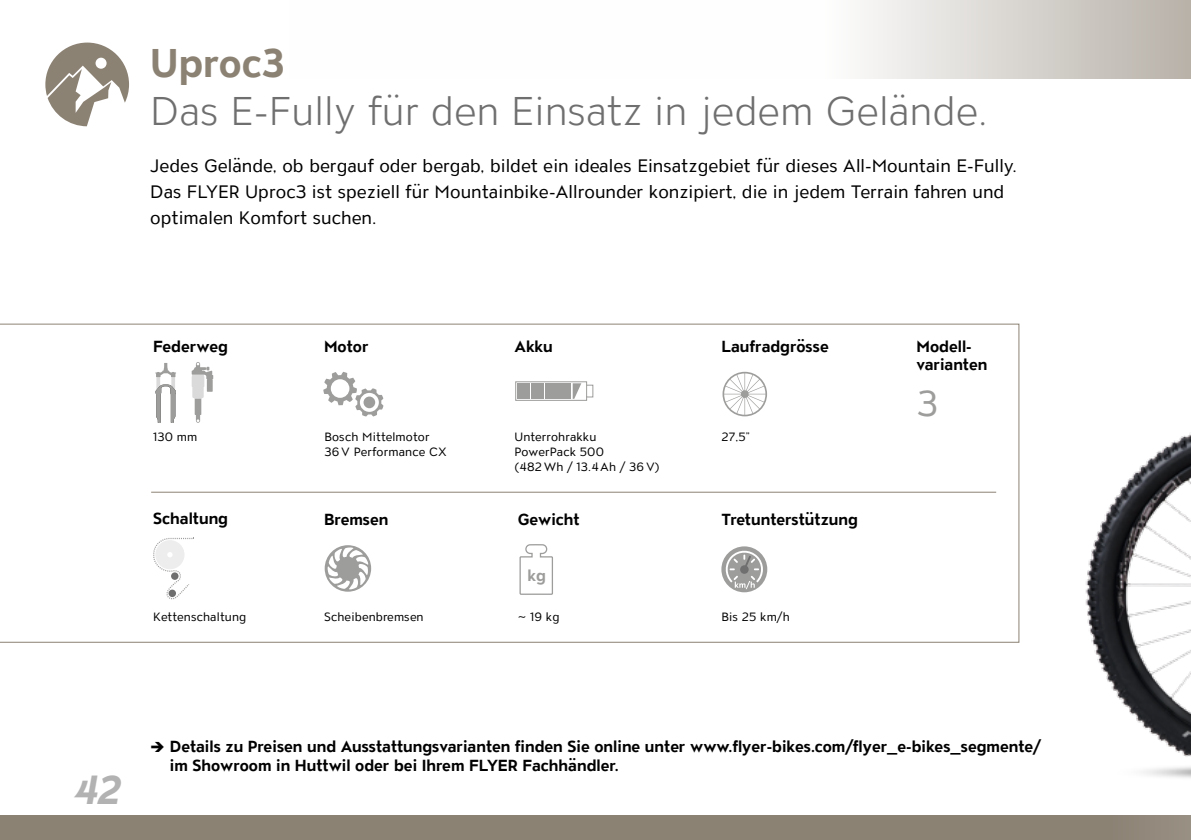
<style>
.page{position:relative;width:1191px;height:840px;background:#fff}
.page>*{position:absolute;margin:0;border:0;box-sizing:border-box;transform-origin:0 0}
.t1{font:300 40px "ATC Overlook";color:#706f6f}
.t2{font:700 40px "ATC Overlook";color:#8c8274}
.t3{font:italic 700 40px "ATC Overlook";color:#b3b2b2}
.t4{font:36px "ATC Overlook";color:#9d9d9c}
.t5{font:18px/26px "ATC Overlook";color:#000}
.t6{font:700 16px/19px "ATC Overlook";color:#000}
.t7{font:700 16px "ATC Overlook";color:#9d9d9c}
.t8{font:12px/15px "ATC Overlook";letter-spacing:.01em;color:#000}
</style>
<div class="page">
<img style="left:1085px;top:434px;width:106px;height:344px">
<div style="left:0;top:814px;width:1191px;height:25px;background:#8c8274"></div>
<svg style="left:864px;top:0;width:327px;height:78px;background:#d6d3ce"></svg>
<svg style="left:45px;top:43px;width:84px;height:83px"></svg>
<svg style="left:0;top:323px;width:1019px;height:319px"></svg>
<hr style="left:151px;top:491px;width:845px;height:1px;background:#8c8274">
<svg style="left:323px;top:371px;width:60px;height:45px"></svg>
<svg style="left:529px;top:383px;width:56px;height:15px"></svg>
<div style="left:515px;top:381px;width:72px;height:19px;border:1px solid #9d9d9c"></div>
<div style="left:586px;top:385px;width:7px;height:12px;background:#fff"></div>
<div style="left:586px;top:384px;width:7px;height:13px;border:1px solid #9d9d9c"></div>
<div style="left:517px;top:383px;width:12px;height:15px;background:#9d9d9c"></div>
<div style="left:531px;top:383px;width:12px;height:15px;background:#9d9d9c"></div>
<div style="left:545px;top:383px;width:12px;height:15px;background:#9d9d9c"></div>
<div style="left:559px;top:383px;width:12px;height:15px;background:#9d9d9c"></div>
<svg style="left:572px;top:383px;width:9px;height:15px"></svg>
<svg style="left:722px;top:371px;width:45px;height:45px"></svg>
<svg style="left:325px;top:545px;width:46px;height:46px"></svg>
<svg style="left:519px;top:544px;width:34px;height:50px"></svg>
<svg style="left:721px;top:546px;width:46px;height:46px"></svg>
<svg style="left:153px;top:537px;width:41px;height:62px"></svg>
<div style="left:171px;top:572px;width:7px;height:7px;background:#706f6f;border-radius:50%"></div>
<div style="left:169px;top:589px;width:7px;height:7px;background:#706f6f;border-radius:50%"></div>
<svg style="left:192px;top:362px;width:21px;height:60px"></svg>
<svg style="left:155px;top:363px;width:21px;height:59px"></svg>
<h1 class="t2" style="left:150px;top:41px;width:136px">Uproc3</h1>
<h1 class="t1" style="left:150px;top:89px;width:838px">Das E-Fully für den Einsatz in jedem Gelände.</h1>
<p class="t5" style="left:150px;top:154px;width:868px">Jedes Gelände, ob bergauf oder bergab, bildet ein ideales Einsatzgebiet für dieses All-Mountain E-Fully.<br>Das FLYER Uproc3 ist speziell für Mountainbike-Allrounder konzipiert, die in jedem Terrain fahren und optimalen Komfort suchen.</p>
<p class="t6" style="left:153px;top:338px;width:76px">Federweg</p>
<p class="t6" style="left:324px;top:338px;width:46px">Motor</p>
<p class="t6" style="left:514px;top:338px;width:40px">Akku</p>
<p class="t6" style="left:721px;top:338px;width:109px">Laufradgrösse</p>
<p class="t6" style="left:916px;top:338px;width:72px;line-height:18px">Modell&shy;varianten</p>
<h2 class="t4" style="left:916px;top:382px;width:23px">3</h2>
<p class="t8" style="left:153px;top:429px;width:46px">130 mm</p>
<p class="t8" style="left:324px;top:429px;width:124px">Bosch Mittelmotor<br>36V Performance CX</p>
<p class="t8" style="left:514px;top:429px;width:147px">Unterrohrakku<br>PowerPack 500<br>(482Wh / 13.4Ah / 36V)</p>
<p class="t8" style="left:721px;top:429px;width:30px">27,5”</p>
<p class="t6" style="left:153px;top:509px;width:76px">Schaltung</p>
<p class="t6" style="left:324px;top:510px;width:66px">Bremsen</p>
<p class="t6" style="left:518px;top:510px;width:63px">Gewicht</p>
<p class="t6" style="left:721px;top:510px;width:138px">Tretunterstützung</p>
<p class="t7" style="left:527px;top:566px;width:20px">kg</p>
<p class="t8" style="left:324px;top:609px;width:101px">Scheibenbremsen</p>
<p class="t8" style="left:153px;top:609px;width:95px">Kettenschaltung</p>
<p class="t8" style="left:518px;top:609px;width:43px">~ 19 kg</p>
<p class="t8" style="left:721px;top:609px;width:70px">Bis 25 km/h</p>
<h1 class="t3" style="left:74px;top:766px;width:49px">42</h1>
<p class="t6" style="left:170px;top:737px;width:872px;text-indent:-20px">➔ Details zu Preisen und Ausstattungsvarianten finden Sie online unter www.flyer-bikes.com/flyer_e-bikes_segmente/ im Showroom in Huttwil oder bei Ihrem FLYER Fachhändler.</p>
</div>
